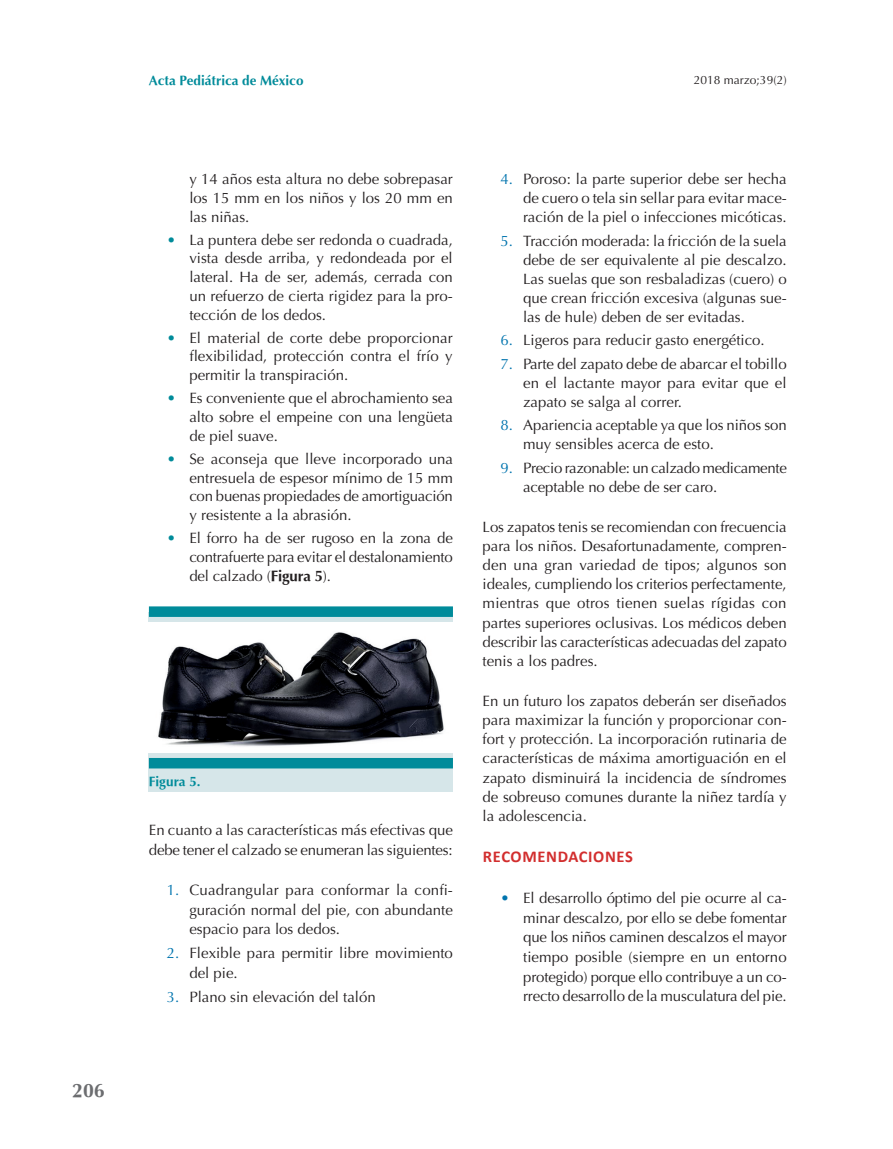
<style>
.page{position:relative;width:893px;height:1149px;background:#fff}
.page>*{position:absolute;margin:0;border:0;box-sizing:border-box;transform-origin:0 0}
.t1{font:700 19.5px "Optima";color:#6c6d70}
.Título_1{font:700 16.5px "Calibri";letter-spacing:.04em;color:#d22e2e}
.Texto{font:15px/19px "Optima";color:#231f20;text-align:justify}
.Texto-2{font:15px/19px "Optima";letter-spacing:-.02em;color:#231f20}
.Pie_de_figura{font:700 13.5px "Optima";color:#008b9a}
.t2{font:12px "Optima";color:#231f20}
.s1{color:#008b9a}
.s2{font-weight:700}
.s3{color:#0074ae}
</style>
<div class="page">
<div style="left:149px;top:612px;width:304px;height:179px;background:#d6e6e9"></div>
<div style="left:149px;top:757px;width:304px;height:11px;background:#008b9a"></div>
<div style="left:149px;top:606px;width:304px;height:10px;background:#008b9a"></div>
<img style="left:149px;top:622px;width:304px;height:130px">
<h1 class="t1" style="left:72px;top:1079px;width:34px">206</h1>
<p class="Pie_de_figura" style="left:149px;top:73px;width:156px">Acta Pediátrica de México</p>
<p class="t2" style="left:694px;top:73px;width:94px">2018 marzo;39(2)</p>
<p class="Texto" style="left:189px;top:170px;width:265px">y 14 años esta altura no debe sobrepasar los 15 mm en los niños y los 20 mm en las niñas.</p>
<p class="Texto" style="left:189px;top:230px;width:265px;text-indent:-22px"><span class="s1">•</span> La puntera debe ser redonda o cuadrada, vista desde arriba, y redondeada por el lateral. Ha de ser, además, cerrada con un refuerzo de cierta rigidez para la pro&shy;tección de los dedos.</p>
<p class="Texto" style="left:189px;top:328px;width:265px;text-indent:-22px"><span class="s1">•</span> El material de corte debe proporcionar flexibilidad, protección contra el frío y permitir la transpiración.</p>
<p class="Texto" style="left:189px;top:389px;width:265px;text-indent:-22px"><span class="s1">•</span> Es conveniente que el abrochamiento sea alto sobre el empeine con una lengüeta de piel suave.</p>
<p class="Texto" style="left:189px;top:449px;width:265px;text-indent:-22px"><span class="s1">•</span> Se aconseja que lleve incorporado una entresuela de espesor mínimo de 15 mm con buenas propiedades de amortiguación y resistente a la abrasión.</p>
<p class="Texto" style="left:189px;top:528px;width:265px;text-indent:-22px"><span class="s1">•</span> El forro ha de ser rugoso en la zona de contrafuerte para evitar el destalonamiento del calzado (<span class="s2">Figura 5</span>).</p>
<p class="Pie_de_figura" style="left:149px;top:773px;width:53px">Figura 5.</p>
<p class="Texto" style="left:149px;top:820px;width:306px;line-height:19.5px">En cuanto a las características más efectivas que debe tener el calzado se enumeran las siguientes:</p>
<p class="Texto" style="left:189px;top:880px;width:265px;line-height:19.5px;text-indent:-22px"><span class="s3">1.</span> Cuadrangular para conformar la confi&shy;guración normal del pie, con abundante espacio para los dedos.</p>
<p class="Texto" style="left:189px;top:943px;width:265px;line-height:19.5px;text-indent:-22px"><span class="s3">2.</span> Flexible para permitir libre movimiento del pie.</p>
<p class="Texto" style="left:167px;top:986px;width:210px"><span class="s3">3.</span> Plano sin elevación del talón</p>
<p class="Texto" style="left:523px;top:169px;width:265px;text-indent:-22px"><span class="s3">4.</span> Poroso: la parte superior debe ser hecha de cuero o tela sin sellar para evitar mace&shy;ración de la piel o infecciones micóticas.</p>
<p class="Texto" style="left:523px;top:231px;width:265px;text-indent:-22px"><span class="s3">5.</span> Tracción moderada: la fricción de la suela debe de ser equivalente al pie descalzo.<br>Las suelas que son resbaladizas (cuero) o que crean fricción excesiva (algunas sue&shy;las de hule) deben de ser evitadas.</p>
<p class="Texto" style="left:501px;top:331px;width:266px"><span class="s3">6.</span> Ligeros para reducir gasto energético.</p>
<p class="Texto" style="left:523px;top:354px;width:265px;text-indent:-22px"><span class="s3">7.</span> Parte del zapato debe de abarcar el tobillo en el lactante mayor para evitar que el zapato se salga al correr.</p>
<p class="Texto" style="left:523px;top:415px;width:265px;text-indent:-22px"><span class="s3">8.</span> Apariencia aceptable ya que los niños son muy sensibles acerca de esto.</p>
<p class="Texto-2" style="left:523px;top:458px;width:265px;text-indent:-22px"><span class="s3">9.</span> Precio razonable: un calzado medicamente aceptable no debe de ser caro.</p>
<p class="Texto" style="left:483px;top:517px;width:306px">Los zapatos tenis se recomiendan con frecuencia para los niños. Desafortunadamente, compren&shy;den una gran variedad de tipos; algunos son ideales, cumpliendo los criterios perfectamente, mientras que otros tienen suelas rígidas con partes superiores oclusivas. Los médicos deben describir las características adecuadas del zapato tenis a los padres.</p>
<p class="Texto" style="left:483px;top:691px;width:306px">En un futuro los zapatos deberán ser diseñados para maximizar la función y proporcionar con&shy;fort y protección. La incorporación rutinaria de características de máxima amortiguación en el zapato disminuirá la incidencia de síndromes de sobreuso comunes durante la niñez tardía y la adolescencia.</p>
<p class="Título_1" style="left:483px;top:845px;width:151px">RECOMENDACIONES</p>
<p class="Texto" style="left:523px;top:887px;width:265px;line-height:19.8px;text-indent:-22px"><span class="s3">•</span> El desarrollo óptimo del pie ocurre al ca&shy;minar descalzo, por ello se debe fomentar que los niños caminen descalzos el mayor tiempo posible (siempre en un entorno protegido) porque ello contribuye a un co&shy;rrecto desarrollo de la musculatura del pie.</p>
</div>
